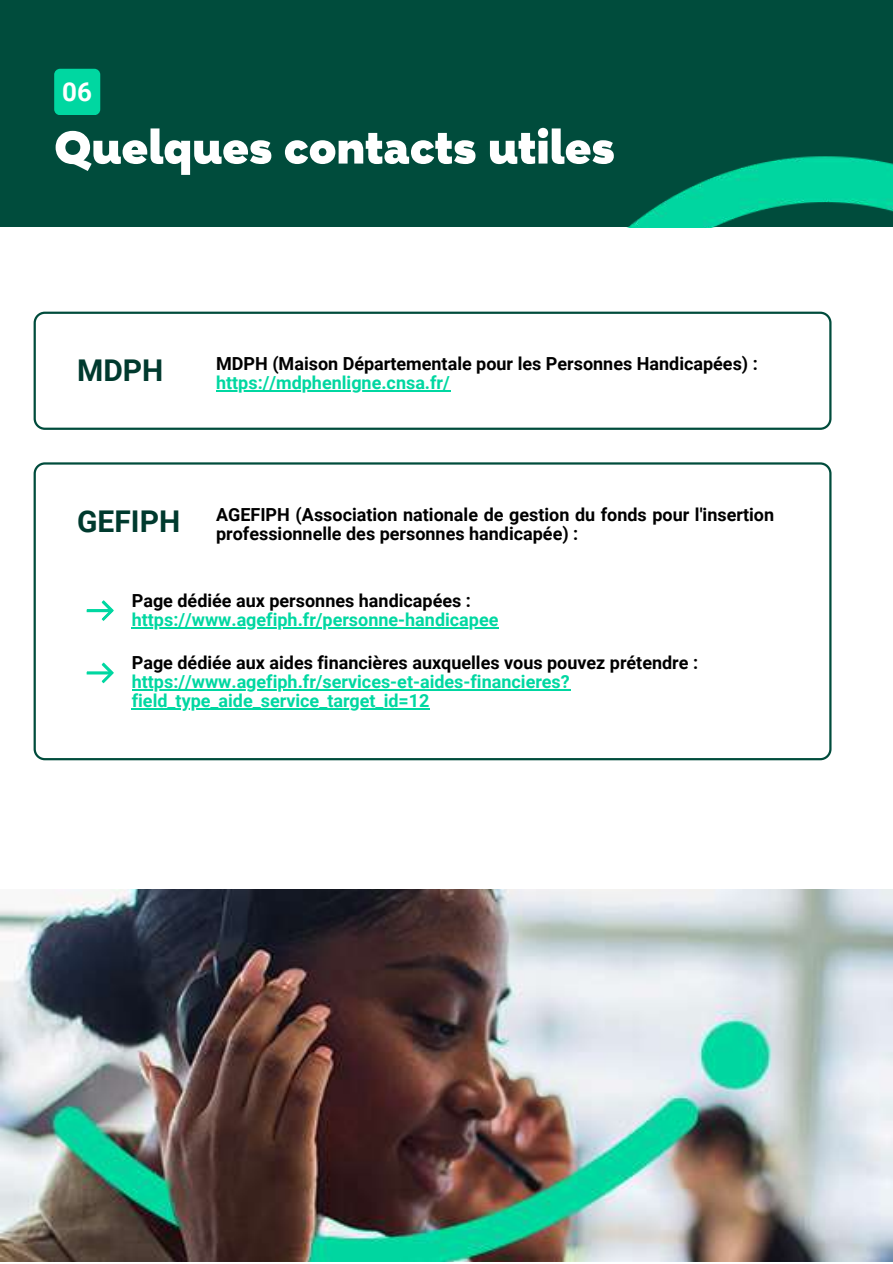
<style>
.page{position:relative;width:893px;height:1264px;background:#fff}
.page>*{position:absolute;margin:0;border:0;box-sizing:border-box;transform-origin:0 0}
.t1{font:900 52.5px "Magenos";color:#fff}
.t2{font:700 30px "Roboto";color:#003a2e}
.t3{font:700 25.95px "Roboto";color:#fff}
.t4{font:700 18px/19px "Roboto";color:#000}
.t5{font:700 18px/19px "Roboto";color:#00d7a1}
</style>
<div class="page">
<div style="left:0;top:0;width:892px;height:226px;background:#004c3c"></div>
<div style="left:54px;top:69px;width:46px;height:46px;background:#00d7a1;border-radius:6px"></div>
<img style="left:622px;top:156px;width:270px;height:71px">
<svg style="left:34px;top:311px;width:797px;height:118px"></svg>
<svg style="left:34px;top:462px;width:797px;height:298px"></svg>
<svg style="left:87px;top:600px;width:27px;height:21px"></svg>
<svg style="left:87px;top:662px;width:27px;height:21px"></svg>
<img style="left:0;top:889px;width:892px;height:372px">
<hr style="left:216px;top:390px;width:234px;height:1px;background:#00d7a1">
<hr style="left:132px;top:627px;width:367px;height:1px;background:#00d7a1">
<hr style="left:132px;top:689px;width:438px;height:1px;background:#00d7a1">
<hr style="left:132px;top:708px;width:298px;height:1px;background:#00d7a1">
<h3 class="t3" style="left:62px;top:77px;width:31px">06</h3>
<h1 class="t1" style="left:54px;top:119px;width:562px">Quelques contacts utiles</h1>
<h2 class="t2" style="left:77px;top:353px;width:88px">MDPH</h2>
<p class="t4" style="left:216px;top:354px;width:543px">MDPH (Maison Départementale pour les Personnes Handicapées) :</p>
<p class="t5" style="left:216px;top:373px;width:235px">https://mdphenligne.cnsa.fr/</p>
<h2 class="t2" style="left:77px;top:503px;width:104px">GEFIPH</h2>
<p class="t4" style="left:216px;top:505px;width:559px">AGEFIPH (Association nationale de gestion du fonds pour l'insertion professionnelle des personnes handicapée) :</p>
<p class="t4" style="left:132px;top:591px;width:340px">Page dédiée aux personnes handicapées :</p>
<p class="t5" style="left:132px;top:610px;width:368px">https://www.agefiph.fr/personne-handicapee</p>
<p class="t4" style="left:132px;top:653px;width:567px">Page dédiée aux aides financières auxquelles vous pouvez prétendre :</p>
<p class="t5" style="left:132px;top:672px;width:439px">https://www.agefiph.fr/services-et-aides-financieres? field_type_aide_service_target_id=12</p>
</div>
